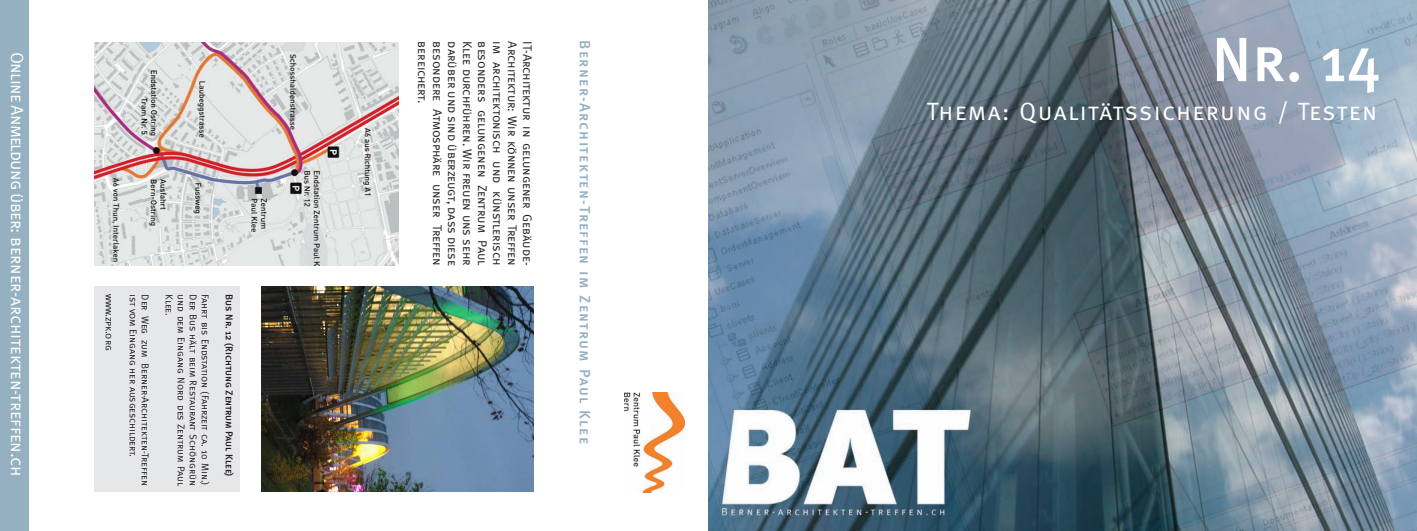
<style>
.page{position:relative;width:1417px;height:531px;background:#fff}
.page>*{position:absolute;margin:0;border:0;box-sizing:border-box;transform-origin:0 0}
.t1{font:62.5px "Meta Medium Caps";color:#fff}
.t2{font:25px "Meta Normal Caps";letter-spacing:.05em;color:#fff}
.t3{font:17.5px "Meta Normal Caps";letter-spacing:-.02em;color:#fff}
.t4{font:15px "Meta Medium Caps";letter-spacing:.09em;color:#95b0c1}
.t5{font:12.5px/15px "Meta Normal Caps";letter-spacing:-.01em;color:#231f20;text-align:justify}
.t6{font:10px/12px "Meta Normal Caps";letter-spacing:-.01em;color:#231f20;text-align:justify}
.t7{font:10px "Meta Medium Caps";letter-spacing:-.015em;color:#231f20}
</style>
<div class="page">
<img style="left:0;top:0;width:1417px;height:531px">
<h3 class="t3" style="left:24px;top:52px;width:426px;rotate:90deg">Online Anmeldung über: berner-architekten-treffen.ch</h3>
<p class="t6" style="left:114px;top:294px;width:58px;rotate:90deg">www.zpk.org</p>
<p class="t6" style="left:150px;top:294px;width:193px;rotate:90deg">Der Weg zum Berner-Architekten-Treffen ist vom Eingang her ausgeschildert.</p>
<p class="t6" style="left:210px;top:294px;width:193px;rotate:90deg">Fahrt bis Endstation (Fahrzeit ca. 10 Min.)<br>Der Bus hält beim Restaurant Schöngrün und dem Eingang Nord des Zentrum Paul Klee.</p>
<p class="t7" style="left:233px;top:294px;width:183px;rotate:90deg">Bus Nr. 12 (Richtung Zentrum Paul Klee)</p>
<p class="t5" style="left:534px;top:41px;width:226px;rotate:90deg">IT-Architektur in gelungener Gebäude-Architektur: Wir können unser Treffen im architektonisch und künstlerisch besonders gelungenen Zentrum Paul Klee durchführen. Wir freuen uns sehr darüber und sind überzeugt, dass diese besondere Atmosphäre unser Treffen bereichert.</p>
<p class="t4" style="left:590px;top:40px;width:405px;rotate:90deg">Berner-Architekten-Treffen im Zentrum Paul Klee</p>
<h1 class="t1" style="left:1211px;top:36px;width:171px">Nr. 14</h1>
<h2 class="t2" style="left:927px;top:101px;width:452px">Thema: Qualitätssicherung / Testen</h2>
</div>
